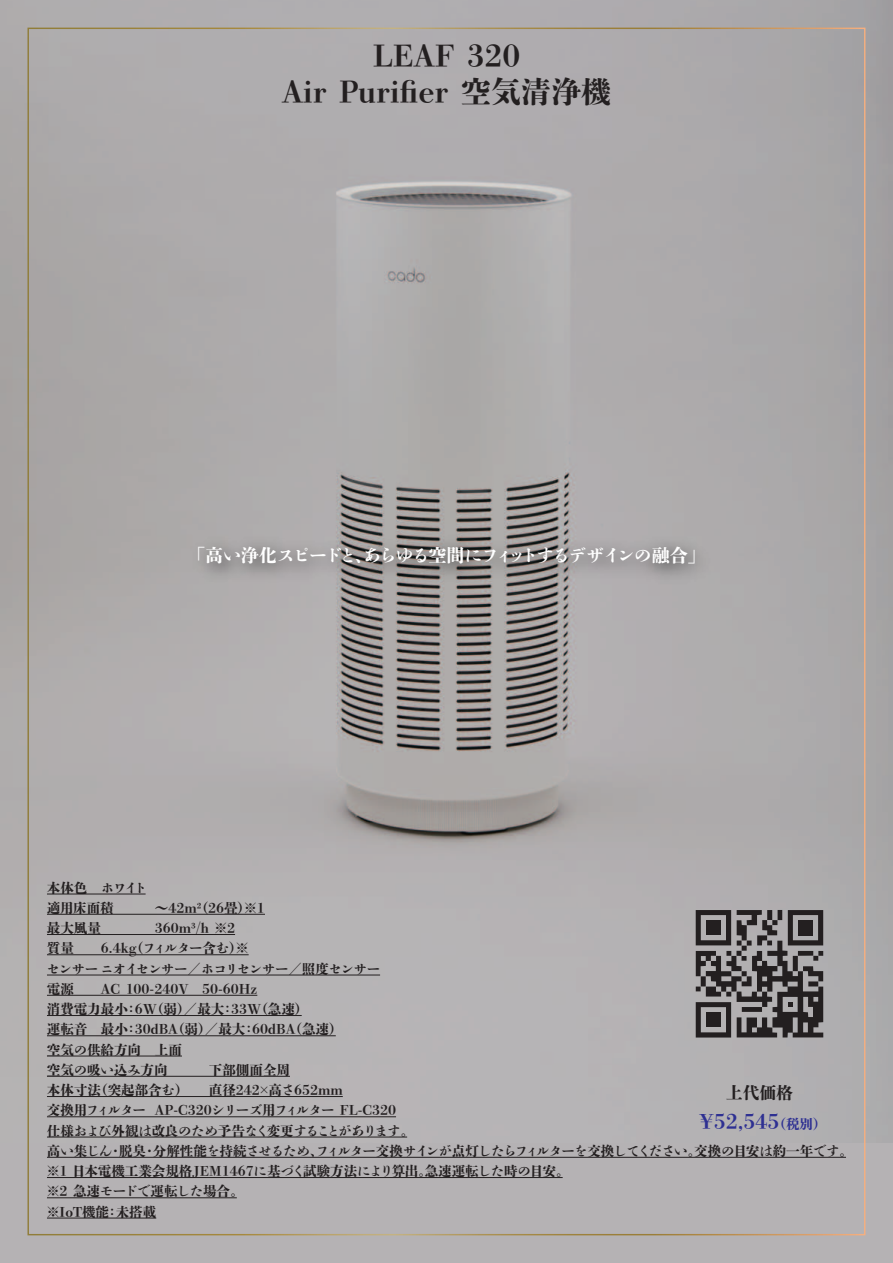
<style>
.page{position:relative;width:893px;height:1263px;background:#fff}
.page>*{position:absolute;margin:0;border:0;box-sizing:border-box;transform-origin:0 0}
.t1{font:800 30.15px/36.2px "DNP Shuei Shogo Min Std";color:#231f20;text-align:center}
.t2{font:800 20.25px "DNP Shuei Shogo Min Std";color:#2e3092}
.t3{font:800 18px "DNP Shuei Shogo Min Std";letter-spacing:-.085em;color:#fff}
.t4{font:800 16.8px "DNP Shuei Shogo Min Std";color:#231f20}
.t5{font:800 13.5px/20.2px "DNP Shuei Shogo Min Std";letter-spacing:-.01em;color:#231f20}
.t6{font:800 13.5px/20.2px "DNP Shuei Shogo Min Std";letter-spacing:-.065em;color:#231f20}
.s1{font-size:13.5px}
</style>
<div class="page">
<div style="left:0;top:1135px;width:893px;height:128px;background:#b5b2b4"></div>
<img style="left:0;top:0;width:893px;height:1142px">
<hr style="left:47px;top:894px;width:99px;height:1px;background:#231f20">
<hr style="left:47px;top:914px;width:218px;height:1px;background:#231f20">
<hr style="left:47px;top:934px;width:188px;height:1px;background:#231f20">
<hr style="left:47px;top:954px;width:202px;height:1px;background:#231f20">
<hr style="left:47px;top:975px;width:333px;height:1px;background:#231f20">
<hr style="left:47px;top:995px;width:210px;height:1px;background:#231f20">
<hr style="left:47px;top:1015px;width:255px;height:1px;background:#231f20">
<hr style="left:47px;top:1035px;width:289px;height:1px;background:#231f20">
<hr style="left:47px;top:1056px;width:135px;height:1px;background:#231f20">
<hr style="left:47px;top:1076px;width:243px;height:1px;background:#231f20">
<hr style="left:47px;top:1096px;width:296px;height:1px;background:#231f20">
<hr style="left:47px;top:1116px;width:349px;height:1px;background:#231f20">
<hr style="left:47px;top:1137px;width:360px;height:1px;background:#231f20">
<hr style="left:47px;top:1157px;width:799px;height:1px;background:#231f20">
<hr style="left:47px;top:1177px;width:516px;height:1px;background:#231f20">
<hr style="left:47px;top:1197px;width:190px;height:1px;background:#231f20">
<hr style="left:47px;top:1218px;width:109px;height:1px;background:#231f20">
<img style="left:177px;top:528px;width:547px;height:67px">
<svg style="left:696px;top:910px;width:127px;height:127px;background:#686566"></svg>
<div style="left:706px;top:920px;width:15px;height:15px;background:#231f20"></div>
<div style="left:798px;top:920px;width:15px;height:15px;background:#231f20"></div>
<div style="left:706px;top:1012px;width:15px;height:15px;background:#231f20"></div>
<h1 class="t1" style="left:282px;top:37px;width:331px">LEAF 320<br>Air Purifier 空気清浄機</h1>
<h3 class="t3" style="left:187px;top:543px;width:520px">「高い浄化スピードと、あらゆる空間にフィットするデザインの融合」</h3>
<p class="t5" style="left:47px;top:877px;width:102px">本体色 ホワイト適用床面積</p>
<p class="t5" style="left:155px;top:897px;width:111px">～42m²（26畳）※1</p>
<p class="t5" style="left:47px;top:918px;width:55px">最大風量</p>
<p class="t5" style="left:155px;top:918px;width:82px">360m³/h ※2</p>
<p class="t5" style="left:47px;top:938px;width:28px">質量</p>
<p class="t6" style="left:47px;top:938px;width:335px;text-indent:54px">6.4kg（フィルター含む）※<br>センサー ニオイセンサー／ホコリセンサー／照度センサー電源</p>
<p class="t5" style="left:47px;top:978px;width:297px;text-indent:54px">AC 100-240V　50-60Hz<br>消費電力 最小：6W（弱）／最大：33W（急速）<br>運転音 最小：30ｄBA（弱）／最大：60ｄBA（急速）空気の供給方向 上面<br>空気の吸い込み方向</p>
<p class="t5" style="left:209px;top:1059px;width:82px">下部側面全周</p>
<p class="t5" style="left:47px;top:1080px;width:143px">本体寸法（突起部含む）</p>
<p class="t5" style="left:47px;top:1080px;width:808px;text-indent:162px">直径242×高さ652mm<br>交換用フィルター AP-C320シリーズ用フィルター FL-C320<br>仕様および外観は改良のため予告なく変更することがあります。<br>高い集じん・脱臭・分解性能を持続させるため、フィルター交換サインが点灯したらフィルターを交換してください。交換の目安は約一年です。※1 日本電機工業会規格JEM1467に基づく試験方法により算出。急速運転した時の目安。<br>※2 急速モードで運転した場合。<br>※IoT機能：未搭載</p>
<p class="t4" style="left:726px;top:1081px;width:69px">上代価格</p>
<h2 class="t2" style="left:699px;top:1107px;width:129px">¥52,545<span class="s1">（税別）</span></h2>
</div>
